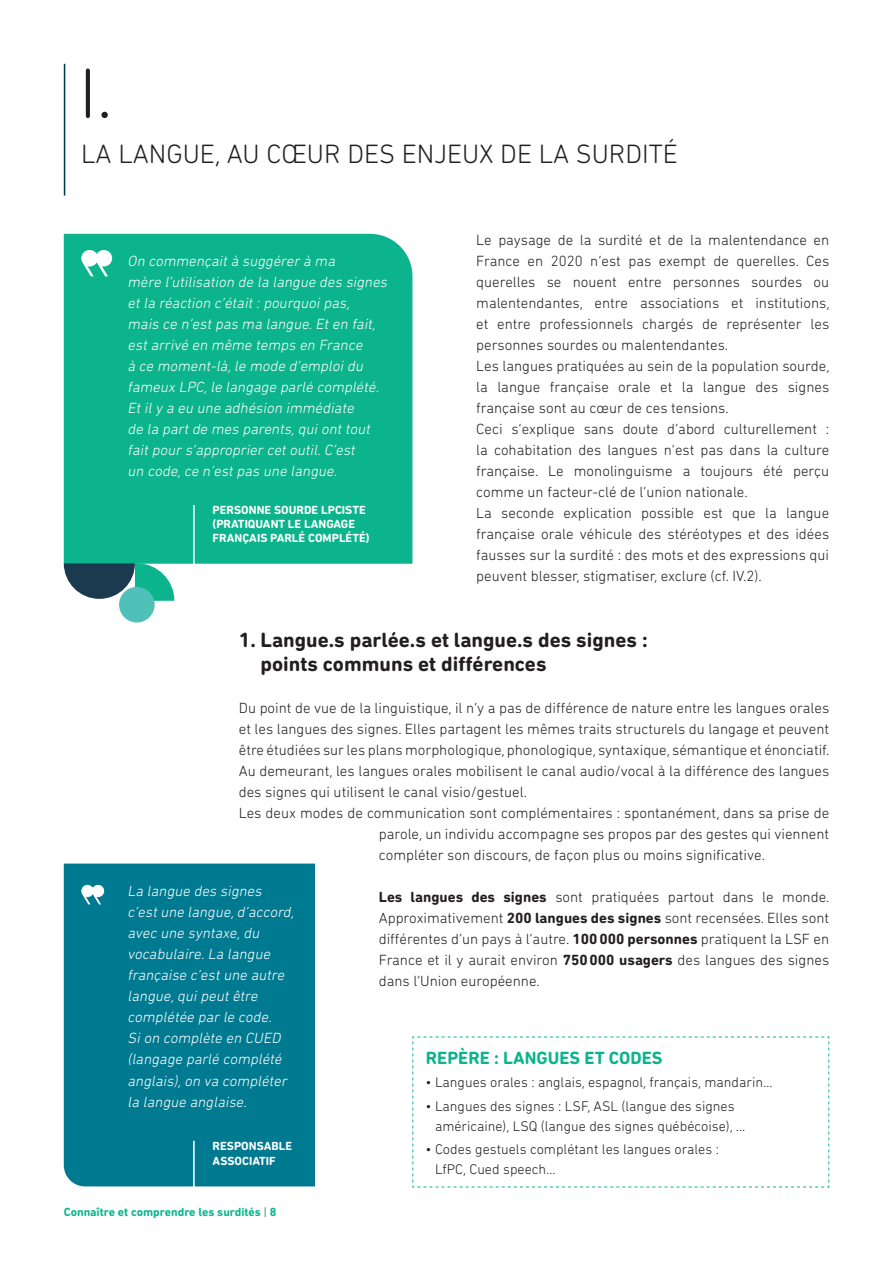
<style>
.page{position:relative;width:893px;height:1263px;background:#fff}
.page>*{position:absolute;margin:0;border:0;box-sizing:border-box;transform-origin:0 0}
.t1{font:300 72px "DIN Next Rounded LT Pro";color:#231f20}
.t2{font:300 27px "DIN Next Rounded LT Pro";color:#231f20}
.t3{font:700 21px/24px "DIN Next Rounded LT Pro";color:#231f20}
.t4{font:700 18px "DIN Next Rounded LT Pro";color:#0cb48d}
.t5{font:300 15px/21px "DIN Next Rounded LT Pro";color:#231f20}
.t6{font:italic 300 15px/21px "DIN Next Rounded LT Pro";color:#fff}
.t7{font:300 14.25px/19.5px "DIN Next Rounded LT Pro";color:#231f20}
.t8{font:700 12px/14.4px "DIN Next Rounded LT Pro";color:#fff}
.t9{font:700 12px "DIN Next Rounded LT Pro";color:#0cb48d}
.s1{font-weight:700}
.s2{font-weight:300;color:#153846}
</style>
<div class="page">
<hr style="left:64px;top:64px;width:1px;height:132px;background:#00394b">
<div style="left:64px;top:234px;width:348px;height:330px;background:#0cb48d"></div>
<div style="left:64px;top:863px;width:251px;height:323px;background:#007a91"></div>
<svg style="left:412px;top:1036px;width:418px;height:152px"></svg>
<svg style="left:81px;top:250px;width:31px;height:26px"></svg>
<svg style="left:81px;top:885px;width:23px;height:19px"></svg>
<svg style="left:64px;top:563px;width:110px;height:38px"></svg>
<div style="left:119px;top:587px;width:36px;height:35px;background:#50c1b8;border-radius:50%"></div>
<hr style="left:193px;top:505px;width:2px;height:69px;background:#fff">
<hr style="left:193px;top:1141px;width:2px;height:50px;background:#fff">
<h1 class="t1" style="left:79px;top:52px;width:35px">I.</h1>
<h2 class="t2" style="left:81px;top:139px;width:598px">LA LANGUE, AU CŒUR DES ENJEUX DE LA SURDITÉ</h2>
<p class="t6" style="left:128px;top:251px;width:264px">On commençaità suggérer à ma<br>mère l’utilisation de la langue des signes etla réaction c’était:pourquoipas, mais ce n’estpas ma langue.Eten fait, estarrivé en même temps en France<br>à ce moment-là,le mode d’emploidu fameux LPC,le langage parlé complété.<br>Etily a eu une adhésion immédiate<br>de la partde mes parents,quionttout faitpour s’approprier cetoutil.C’est<br>un code,ce n’estpas une langue.</p>
<p class="t8" style="left:213px;top:502px;width:159px">PERSONNE SOURDE LPCISTE (PRATIQUANT LE LANGAGE<br>FRANÇAIS PARLÉ COMPLÉTÉ)</p>
<p class="t5" style="left:476px;top:229px;width:355px">Le paysage de la surdité et de la malentendance en France en 2020 n’est pas exempt de querelles. Ces querelles se nouent entre personnes sourdes ou malentendantes, entre associations et institutions, et entre professionnels chargés de représenter les personnes sourdes ou malentendantes.<br>Les langues pratiquées au sein de la population sourde, la langue française orale et la langue des signes française sont au cœur de ces tensions.<br>Ceci s’explique sans doute d’abord culturellement : la cohabitation des langues n’est pas dans la culture française. Le monolinguisme a toujours été perçu comme un facteur-clé de l’union nationale.<br>La seconde explication possible est que la langue française orale véhicule des stéréotypes et des idées fausses sur la surdité : des mots et des expressions qui peuvent blesser, stigmatiser, exclure (cf. IV.2).</p>
<h3 class="t3" style="left:260px;top:628px;width:389px;text-indent:-22px">1. Langue.s parlée.s et langue.s des signes : points communs et différences</h3>
<p class="t5" style="left:239px;top:697px;width:592px">Du point de vue de la linguistique, il n’y a pas de différence de nature entre les langues orales</p>
<p class="t5" style="left:239px;top:718px;width:592px">et les langues des signes. Elles partagent les mêmes traits structurels du langage et peuvent</p>
<p class="t5" style="left:239px;top:739px;width:592px">être étudiées sur les plans morphologique, phonologique, syntaxique, sémantique et énonciatif.</p>
<p class="t5" style="left:239px;top:760px;width:592px">Au demeurant, les langues orales mobilisent le canal audio/vocal à la différence des langues</p>
<p class="t5" style="left:239px;top:781px;width:290px">des signes qui utilisent le canal visio/gestuel.</p>
<p class="t5" style="left:239px;top:802px;width:592px">Les deux modes de communication sont complémentaires : spontanément, dans sa prise de</p>
<p class="t5" style="left:379px;top:823px;width:452px">parole, un individu accompagne ses propos par des gestes qui viennent</p>
<p class="t5" style="left:379px;top:844px;width:388px">compléter son discours, de façon plus ou moins significative.</p>
<p class="t5" style="left:379px;top:886px;width:452px;text-align:justify"><span class="s1">Les langues des signes</span> sont pratiquées partout dans le monde.<br>Approximativement <span class="s1">200 langues des signes</span> sont recensées. Elles sont différentes d’un pays à l’autre. <span class="s1">100000 personnes</span> pratiquent la LSF en France et il y aurait environ <span class="s1">750000 usagers</span> des langues des signes dans l’Union européenne.</p>
<p class="t6" style="left:128px;top:881px;width:171px">La langue des signes c’estune langue,d’accord, avec une syntaxe,du vocabulaire.La langue française c’estune autre langue,quipeutêtre complétée par le code.<br>Sion complète en CUED (langage parlé complété anglais),on va compléter la langue anglaise.</p>
<p class="t8" style="left:213px;top:1139px;width:81px">RESPONSABLE<br>ASSOCIATIF</p>
<p class="t4" style="left:426px;top:1047px;width:238px">REPÈRE : LANGUES ET CODES</p>
<p class="t7" style="left:426px;top:1072px;width:348px">• Langues orales : anglais, espagnol, français, mandarin…</p>
<p class="t7" style="left:435px;top:1096px;width:312px;text-indent:-9px">• Langues des signes : LSF, ASL (langue des signes américaine), LSQ (langue des signes québécoise), ...</p>
<p class="t7" style="left:435px;top:1140px;width:285px;text-indent:-9px">• Codes gestuels complétant les langues orales :<br>LfPC, Cued speech…</p>
<p class="t9" style="left:64px;top:1205px;width:214px">Connaître et comprendre les surdités <span class="s2">|</span> 8</p>
</div>
